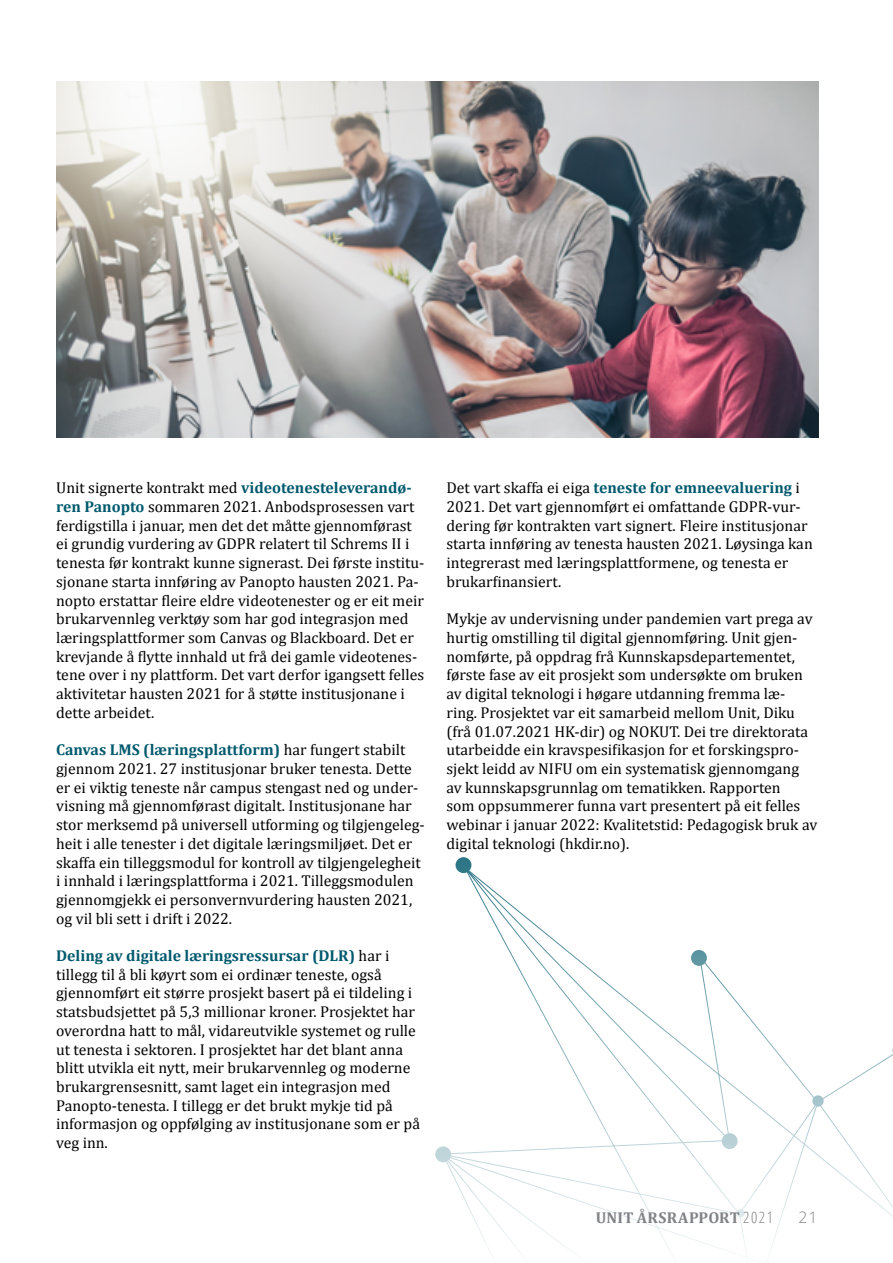
<style>
.page{position:relative;width:893px;height:1263px;background:#fff}
.page>*{position:absolute;margin:0;border:0;box-sizing:border-box;transform-origin:0 0}
.brødtekst_uten_innry{font:15.75px/18.8px "Cambria";color:#000}
.t1{font:700 15.75px "Cambria";letter-spacing:.015em;color:#808285}
.t2{font:300 15.75px "Open Sans";color:#808285}
.s1{font-weight:700;color:#00596d}
.s2{font-family:"Open Sans";font-weight:300;font-stretch:condensed}
</style>
<div class="page">
<svg style="left:439px;top:866px;width:454px;height:391px"></svg>
<svg style="left:455px;top:857px;width:16px;height:16px"></svg>
<svg style="left:691px;top:950px;width:16px;height:16px"></svg>
<svg style="left:435px;top:1146px;width:16px;height:16px"></svg>
<div style="left:722px;top:1133px;width:16px;height:16px;background:#b9d1d6;border-radius:50%"></div>
<svg style="left:812px;top:1095px;width:12px;height:12px"></svg>
<div style="left:736px;top:1209px;width:9px;height:8px;background:#dee9ec;border-radius:50%"></div>
<img style="left:56px;top:82px;width:762px;height:355px">
<p class="brødtekst_uten_innry" style="left:56px;top:478px;width:370px">Unit signerte kontrakt med <span class="s1">videotenesteleverandø&shy;ren Panopto</span> sommaren 2021. Anbodsprosessen vart ferdigstilla i januar, men det det måtte gjennomførast ei grundig vurdering av GDPR relatert til Schrems II i tenesta før kontrakt kunne signerast. Dei første institu&shy;sjonane starta innføring av Panopto hausten 2021. Pa&shy;nopto erstattar fleire eldre videotenester og er eit meir brukarvennleg verktøy som har god integrasjon med læringsplattformer som Canvas og Blackboard. Det er krevjande å flytte innhald ut frå dei gamle videotenes&shy;tene over i ny plattform. Det vart derfor igangsett felles aktivitetar hausten 2021 for å støtte institusjonane i dette arbeidet.</p>
<p class="brødtekst_uten_innry" style="left:56px;top:740px;width:370px"><span class="s1">Canvas LMS (læringsplattform)</span> har fungert stabilt gjennom 2021. 27 institusjonar bruker tenesta. Dette er ei viktig teneste når campus stengast ned og under&shy;visning må gjennomførast digitalt. Institusjonane har stor merksemd på universell utforming og tilgjengeleg&shy;heit i alle tenester i det digitale læringsmiljøet. Det er skaffa ein tilleggsmodul for kontroll av tilgjengelegheit i innhald i læringsplattforma i 2021. Tilleggsmodulen gjennomgjekk ei personvernvurdering hausten 2021, og vil bli sett i drift i 2022.</p>
<p class="brødtekst_uten_innry" style="left:56px;top:946px;width:365px"><span class="s1">Deling av digitale læringsressursar (DLR)</span> har i tillegg til å bli køyrt som ei ordinær teneste, også gjennomført eit større prosjekt basert på ei tildeling i statsbudsjettet på 5,3 millionar kroner. Prosjektet har overordna hatt to mål, vidareutvikle systemet og rulle ut tenesta i sektoren. I prosjektet har det blant anna blitt utvikla eit nytt, meir brukarvennleg og moderne brukargrensesnitt, samt laget ein integrasjon med Panopto-tenesta. I tillegg er det brukt mykje tid på informasjon og oppfølging av institusjonane som er på veg inn.</p>
<p class="brødtekst_uten_innry" style="left:446px;top:478px;width:368px">Det vart skaffa ei eiga <span class="s1">teneste for emneevaluering</span> i 2021. Det vart gjennomført ei omfattande GDPR-vur&shy;dering før kontrakten vart signert. Fleire institusjonar starta innføring av tenesta hausten 2021. Løysinga kan integrerast med læringsplattformene, og tenesta er brukarfinansiert.</p>
<p class="brødtekst_uten_innry" style="left:446px;top:609px;width:372px">Mykje av undervisning under pandemien vart prega av hurtig omstilling til digital gjennomføring. Unit gjen&shy;nomførte, på oppdrag frå Kunnskapsdepartementet, første fase av eit prosjekt som undersøkte om bruken av digital teknologi i høgare utdanning fremma læ&shy;ring. Prosjektet var eit samarbeid mellom Unit, Diku (frå 01.07.2021 HK-dir) og NOKUT. Dei tre direktorata utarbeidde ein kravspesifikasjon for et forskingspro&shy;sjekt leidd av NIFU om ein systematisk gjennomgang av kunnskapsgrunnlag om tematikken. Rapporten<br>som oppsummerer funna vart presentert på eit felles webinar i januar 2022: Kvalitetstid: Pedagogisk bruk av digital teknologi (hkdir.no).</p>
<p class="t1" style="left:596px;top:1206px;width:179px">UNIT ÅRSRAPPORT <span class="s2">2021</span></p>
<p class="t2" style="left:798px;top:1206px;width:21px">21</p>
</div>
